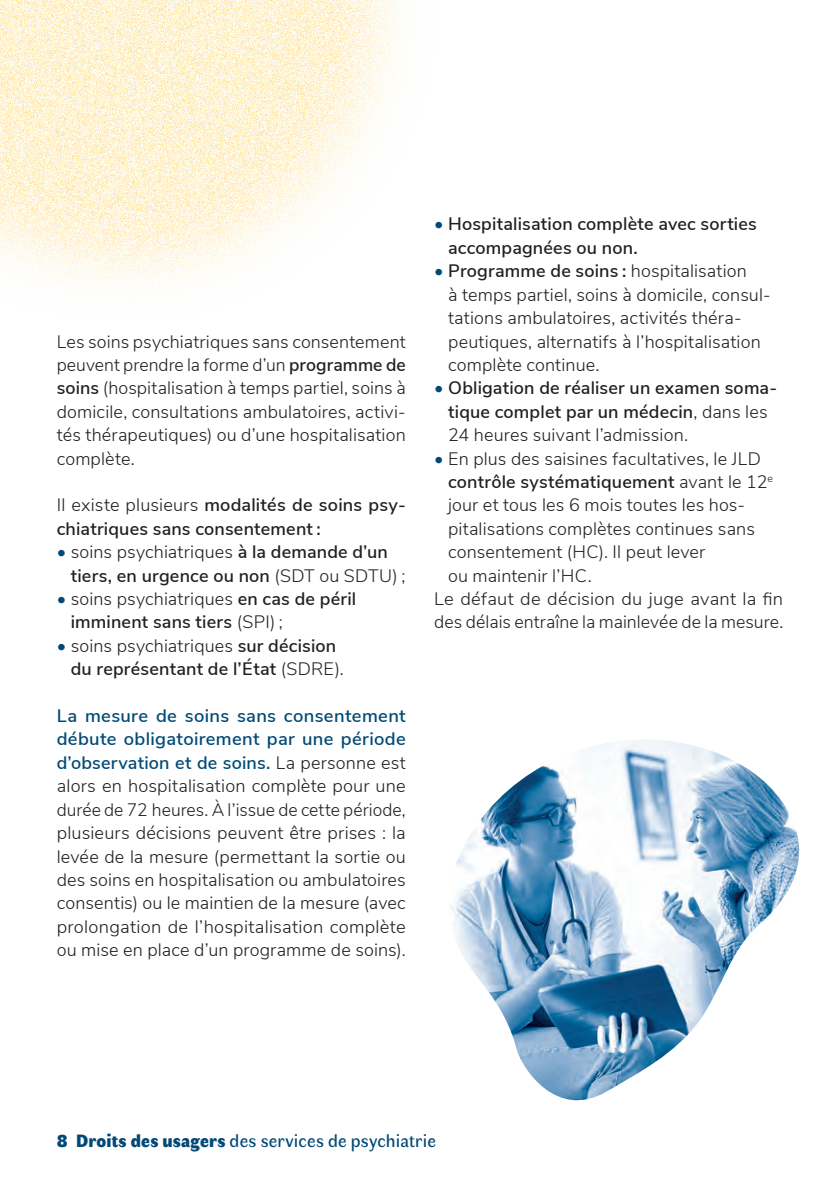
<style>
.page{position:relative;width:840px;height:1191px;background:#fff}
.page>*{position:absolute;margin:0;border:0;box-sizing:border-box;transform-origin:0 0}
.t1{font:300 18px/23.4px "Nunito Sans";letter-spacing:.01em;color:#231f20;text-align:justify}
.t2{font:600 18px/23.4px "Nunito Sans";letter-spacing:.01em;color:#231f20}
.t3{font:18px "Faune Text";letter-spacing:.01em;color:#014976}
.s1{font-weight:600}
.s2{font-weight:300}
.s3{font-weight:300;color:#014976}
.s4{font-weight:600;color:#014976}
.s5{color:#014976}
.s6{font-family:"Faune Display";font-weight:900}
</style>
<div class="page">
<img style="left:0;top:0;width:409px;height:294px">
<img style="left:450px;top:740px;width:350px;height:361px">
<p class="t1" style="left:57px;top:328px;width:350px">Les soins psychiatriques sans consentement peuvent prendre la forme d’un <span class="s1">programme de soins</span> (hospitalisation à temps partiel, soins à domicile, consultations ambulatoires, activi&shy;tés thérapeutiques) ou d’une hospitalisation complète.</p>
<p class="t2" style="left:57px;top:492px;width:350px"><span class="s2">Il existe plusieurs</span> modalités de soins psy&shy;chiatriques sans consentement :</p>
<p class="t2" style="left:71px;top:539px;width:336px;text-indent:-14px"><span class="s3">•</span> <span class="s2">soins psychiatriques</span> à la demande d’un tiers, en urgence ou non <span class="s2">(SDT ou SDTU) ;</span></p>
<p class="t2" style="left:71px;top:586px;width:287px;text-indent:-14px"><span class="s3">•</span> <span class="s2">soins psychiatriques</span> en cas de péril imminent sans tiers <span class="s2">(SPI) ;</span></p>
<p class="t2" style="left:71px;top:633px;width:274px;text-indent:-14px"><span class="s3">•</span> <span class="s2">soins psychiatriques</span> sur décision du représentant de l’État <span class="s2">(SDRE).</span></p>
<p class="t1" style="left:57px;top:703px;width:350px"><span class="s4">La mesure de soins sans consentement débute obligatoirement par une période d’observation et de soins.</span> La personne est alors en hospitalisation complète pour une durée de 72 heures. À l’issue de cette période, plusieurs décisions peuvent être prises : la levée de la mesure (permettant la sortie ou des soins en hospitalisation ou ambulatoires consentis) ou le maintien de la mesure (avec prolongation de l’hospitalisation complète ou mise en place d’un programme de soins).</p>
<p class="t2" style="left:448px;top:211px;width:310px;text-indent:-14px"><span class="s3">•</span> Hospitalisation complète avec sorties accompagnées ou non.</p>
<p class="t1" style="left:448px;top:258px;width:324px;text-align:left;text-indent:-14px"><span class="s5">•</span> <span class="s1">Programme de soins :</span> hospitalisation<br>à temps partiel, soins à domicile, consul&shy;tations ambulatoires, activités théra&shy;peutiques, alternatifs à l’hospitalisation complète continue.</p>
<p class="t2" style="left:448px;top:375px;width:330px;text-indent:-14px"><span class="s3">•</span> Obligation de réaliser un examen soma&shy;tique complet par un médecin<span class="s2">, dans les<br>24 heures suivant l’admission.</span></p>
<p class="t1" style="left:434px;top:445px;width:328px"><span class="s5">•</span> En plus des saisines facultatives, le JLD</p>
<p class="t2" style="left:448px;top:469px;width:326px">contrôle systématiquement <span class="s2">avant le 12</span><sup>e</sup></p>
<p class="t1" style="left:448px;top:492px;width:298px">jour et tous les 6 mois toutes les hos-</p>
<p class="t1" style="left:448px;top:516px;width:308px">pitalisations complètes continues sans</p>
<p class="t1" style="left:448px;top:539px;width:258px">consentement (HC). Il peut lever</p>
<p class="t1" style="left:448px;top:562px;width:145px">ou maintenir l’HC.</p>
<p class="t1" style="left:434px;top:586px;width:350px">Le défaut de décision du juge avant la fin</p>
<p class="t1" style="left:434px;top:609px;width:350px">des délais entraîne la mainlevée de la mesure.</p>
<p class="t3" style="left:57px;top:1129px;width:380px"><span class="s6">8 Droits des usagers</span> des services de psychiatrie</p>
</div>
